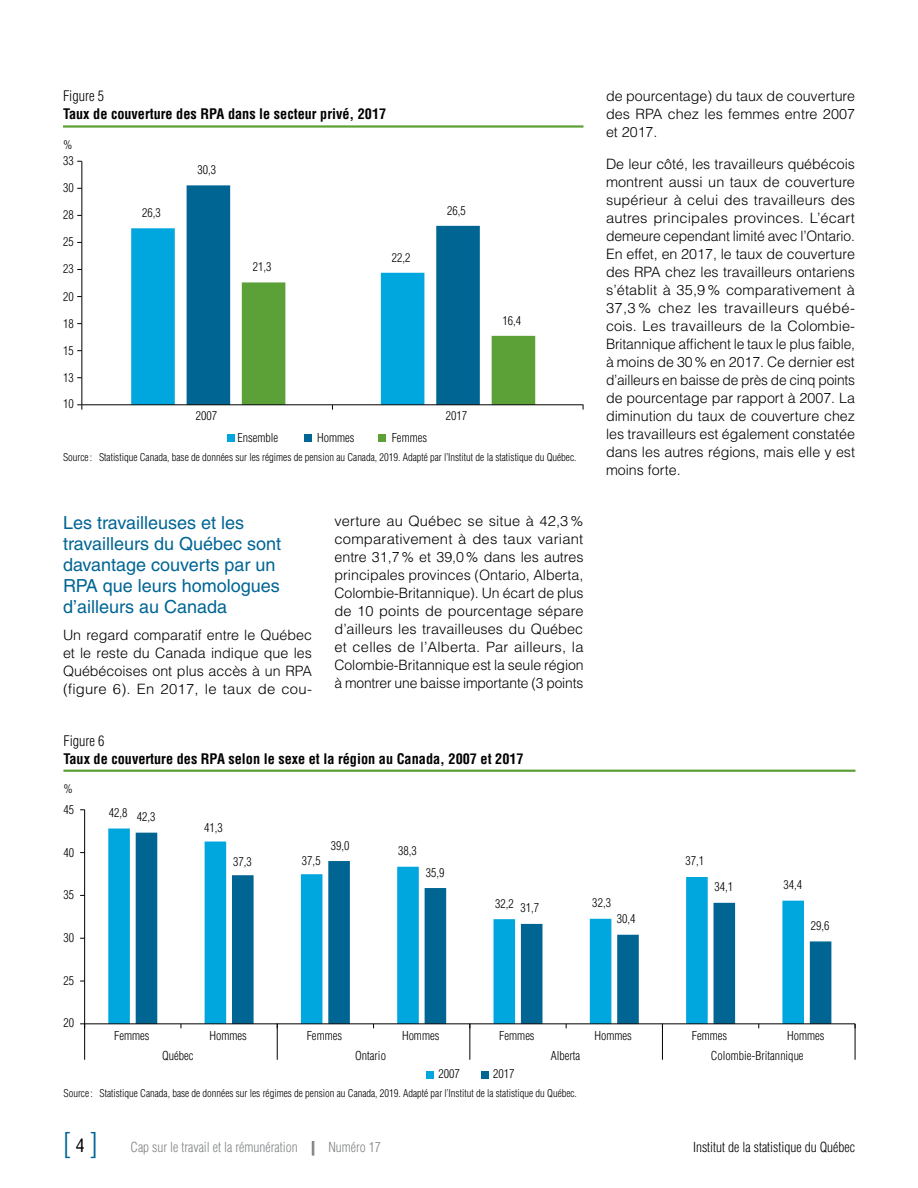
<style>
.page{position:relative;width:918px;height:1188px;background:#fff}
.page>*{position:absolute;margin:0;border:0;box-sizing:border-box;transform-origin:0 0}
.t1{font:300 condensed 30px "Helvetica LT";color:#006594}
.Texte___Titre_01{font:18px/21px "Helvetica LT";color:#006594}
.Texte___courant{font:300 14.25px/18px "Helvetica LT";color:#000;text-align:justify}
.Fig___Titre{font:700 condensed 14.25px "Helvetica LT";color:#000}
.t2{font:300 condensed 14.25px "Helvetica LT";color:#000}
.t3{font:300 condensed 13.5px "Helvetica LT";color:#808285}
.t4{font:300 condensed 13.5px "Helvetica LT";color:#000}
.t5{font:300 condensed 12px "Helvetica LT";color:#000}
.Tableau___Source{font:300 condensed 10.5px "Helvetica LT";color:#000}
.s1{font-weight:400;font-size:18px;color:#000}
.s2{font-weight:700;font-stretch:normal}
</style>
<div class="page">
<svg style="left:312px;top:1141px;width:2px;height:14px"></svg>
<hr style="left:63px;top:125px;width:521px;height:3px;background:#5ca038">
<svg style="left:131px;top:228px;width:56px;height:176px;fill:#00a6de"></svg>
<svg style="left:187px;top:185px;width:293px;height:219px"></svg>
<hr style="left:82px;top:404px;width:501px;height:1px;background:#000">
<div style="left:227px;top:434px;width:7px;height:8px;background:#00a6de"></div>
<div style="left:305px;top:434px;width:7px;height:8px;background:#006593"></div>
<div style="left:378px;top:434px;width:8px;height:8px;background:#5ca038"></div>
<hr style="left:81px;top:161px;width:1px;height:244px;background:#000">
<svg style="left:77px;top:404px;width:5px;height:6px"></svg>
<svg style="left:242px;top:282px;width:293px;height:128px"></svg>
<hr style="left:63px;top:770px;width:792px;height:2px;background:#5ca038">
<svg style="left:108px;top:829px;width:50px;height:194px;fill:#00a6de"></svg>
<svg style="left:136px;top:833px;width:695px;height:190px"></svg>
<hr style="left:85px;top:1023px;width:770px;height:1px;background:#000">
<hr style="left:855px;top:1024px;width:1px;height:36px;background:#000">
<hr style="left:662px;top:1024px;width:1px;height:36px;background:#000">
<hr style="left:469px;top:1024px;width:1px;height:36px;background:#000">
<hr style="left:277px;top:1024px;width:1px;height:36px;background:#000">
<hr style="left:84px;top:810px;width:1px;height:250px;background:#000">
<div style="left:426px;top:1071px;width:8px;height:7px;background:#00a6de"></div>
<div style="left:481px;top:1071px;width:8px;height:7px;background:#006593"></div>
<p class="t2" style="left:63px;top:87px;width:43px">Figure 5</p>
<p class="Fig___Titre" style="left:63px;top:105px;width:325px">Taux de couverture des RPA dans le secteur privé, 2017</p>
<p class="t5" style="left:63px;top:137px;width:11px">%</p>
<p class="t5" style="left:63px;top:153px;width:12px">33</p>
<p class="t5" style="left:63px;top:180px;width:12px">30</p>
<p class="t5" style="left:63px;top:208px;width:12px">28</p>
<p class="t5" style="left:63px;top:235px;width:12px">25</p>
<p class="t5" style="left:63px;top:262px;width:12px">23</p>
<p class="t5" style="left:63px;top:289px;width:12px">20</p>
<p class="t5" style="left:63px;top:316px;width:12px">18</p>
<p class="t5" style="left:63px;top:343px;width:12px">15</p>
<p class="t5" style="left:63px;top:370px;width:12px">13</p>
<p class="t5" style="left:63px;top:396px;width:12px">10</p>
<p class="t5" style="left:142px;top:205px;width:20px">26,3</p>
<p class="t5" style="left:197px;top:163px;width:20px">30,3</p>
<p class="t5" style="left:253px;top:260px;width:20px">21,3</p>
<p class="t5" style="left:392px;top:250px;width:20px">22,2</p>
<p class="t5" style="left:447px;top:203px;width:20px">26,5</p>
<p class="t5" style="left:503px;top:313px;width:20px">16,4</p>
<p class="t5" style="left:196px;top:408px;width:23px">2007</p>
<p class="t5" style="left:446px;top:408px;width:23px">2017</p>
<p class="t5" style="left:238px;top:430px;width:42px">Ensemble</p>
<p class="t5" style="left:317px;top:430px;width:39px">Hommes</p>
<p class="t5" style="left:392px;top:430px;width:37px">Femmes</p>
<p class="Tableau___Source" style="left:63px;top:450px;width:515px">Source: Statistique Canada, base de données sur les régimes de pension au Canada, 2019. Adapté par l’Institut de la statistique du Québec.</p>
<p class="Texte___Titre_01" style="left:63px;top:512px;width:220px">Les travailleuses et les travailleurs du Québec sont davantage couverts par un<br>RPA que leurs homologues d’ailleurs au Canada</p>
<p class="Texte___courant" style="left:63px;top:626px;width:251px">Un regard comparatif entre le Québec et le reste du Canada indique que les Québécoises ont plus accès à un RPA (figure 6). En 2017, le taux de cou-</p>
<p class="Texte___courant" style="left:334px;top:512px;width:251px">verture au Québec se situe à 42,3% comparativement à des taux variant entre 31,7% et 39,0% dans les autres principales provinces (Ontario, Alberta, Colombie-Britannique). Un écart de plus de 10 points de pourcentage sépare d’ailleurs les travailleuses du Québec et celles de l’Alberta. Par ailleurs, la Colombie-Britannique est la seule région à montrer une baisse importante (3 points</p>
<p class="t2" style="left:63px;top:732px;width:43px">Figure 6</p>
<p class="Fig___Titre" style="left:63px;top:749px;width:462px">Taux de couverture des RPA selon le sexe et la région au Canada, 2007 et 2017</p>
<p class="t5" style="left:63px;top:781px;width:11px">%</p>
<p class="t5" style="left:64px;top:802px;width:12px">45</p>
<p class="t5" style="left:64px;top:845px;width:12px">40</p>
<p class="t5" style="left:109px;top:805px;width:20px">42,8</p>
<p class="t5" style="left:137px;top:809px;width:20px">42,3</p>
<p class="t5" style="left:204px;top:820px;width:20px">41,3</p>
<p class="t5" style="left:233px;top:854px;width:20px">37,3</p>
<p class="t5" style="left:302px;top:853px;width:20px">37,5</p>
<p class="t5" style="left:331px;top:838px;width:20px">39,0</p>
<p class="t5" style="left:398px;top:844px;width:20px">38,3</p>
<p class="t5" style="left:426px;top:865px;width:20px">35,9</p>
<p class="Texte___courant" style="left:606px;top:87px;width:251px">de pourcentage) du taux de couverture des RPA chez les femmes entre 2007 et 2017.</p>
<p class="Texte___courant" style="left:606px;top:155px;width:251px">De leur côté, les travailleurs québécois montrent aussi un taux de couverture supérieur à celui des travailleurs des autres principales provinces. L’écart demeure cependant limité avec l’Ontario.<br>En effet, en 2017, le taux de couverture des RPA chez les travailleurs ontariens s’établit à 35,9% comparativement à 37,3 % chez les travailleurs québé&shy;cois. Les travailleurs de la Colombie-Britannique affichent le taux le plus faible, à moins de 30% en 2017. Ce dernier est d’ailleurs en baisse de près de cinq points de pourcentage par rapport à 2007. La diminution du taux de couverture chez les travailleurs est également constatée dans les autres régions, mais elle y est moins forte.</p>
<p class="t5" style="left:686px;top:854px;width:20px">37,1</p>
<p class="t5" style="left:64px;top:888px;width:12px">35</p>
<p class="t5" style="left:64px;top:930px;width:12px">30</p>
<p class="t5" style="left:64px;top:973px;width:12px">25</p>
<p class="t5" style="left:64px;top:1015px;width:12px">20</p>
<p class="t5" style="left:495px;top:896px;width:20px">32,2</p>
<p class="t5" style="left:592px;top:896px;width:20px">32,3</p>
<p class="t5" style="left:520px;top:901px;width:20px">31,7</p>
<p class="t5" style="left:617px;top:912px;width:20px">30,4</p>
<p class="t5" style="left:715px;top:880px;width:20px">34,1</p>
<p class="t5" style="left:783px;top:877px;width:20px">34,4</p>
<p class="t5" style="left:811px;top:918px;width:20px">29,6</p>
<p class="t5" style="left:114px;top:1028px;width:37px">Femmes</p>
<p class="t5" style="left:209px;top:1028px;width:39px">Hommes</p>
<p class="t5" style="left:307px;top:1028px;width:37px">Femmes</p>
<p class="t5" style="left:402px;top:1028px;width:39px">Hommes</p>
<p class="t5" style="left:499px;top:1028px;width:37px">Femmes</p>
<p class="t5" style="left:595px;top:1028px;width:39px">Hommes</p>
<p class="t5" style="left:692px;top:1028px;width:37px">Femmes</p>
<p class="t5" style="left:787px;top:1028px;width:39px">Hommes</p>
<p class="t5" style="left:162px;top:1048px;width:33px">Québec</p>
<p class="t5" style="left:355px;top:1048px;width:32px">Ontario</p>
<p class="t5" style="left:551px;top:1048px;width:31px">Alberta</p>
<p class="t5" style="left:711px;top:1048px;width:94px">Colombie-Britannique</p>
<p class="t5" style="left:438px;top:1067px;width:23px">2007</p>
<p class="t5" style="left:493px;top:1067px;width:23px">2017</p>
<p class="Tableau___Source" style="left:63px;top:1087px;width:515px">Source: Statistique Canada, base de données sur les régimes de pension au Canada, 2019. Adapté par l’Institut de la statistique du Québec.</p>
<h1 class="t1" style="left:63px;top:1125px;width:36px">[ <span class="s1">4</span> ]</h1>
<p class="t3" style="left:130px;top:1139px;width:252px">Cap sur le travail et la rémunération <span class="s2">|</span> Numéro 17</p>
<p class="t4" style="left:693px;top:1139px;width:163px">Institut de la statistique du Québec</p>
</div>
